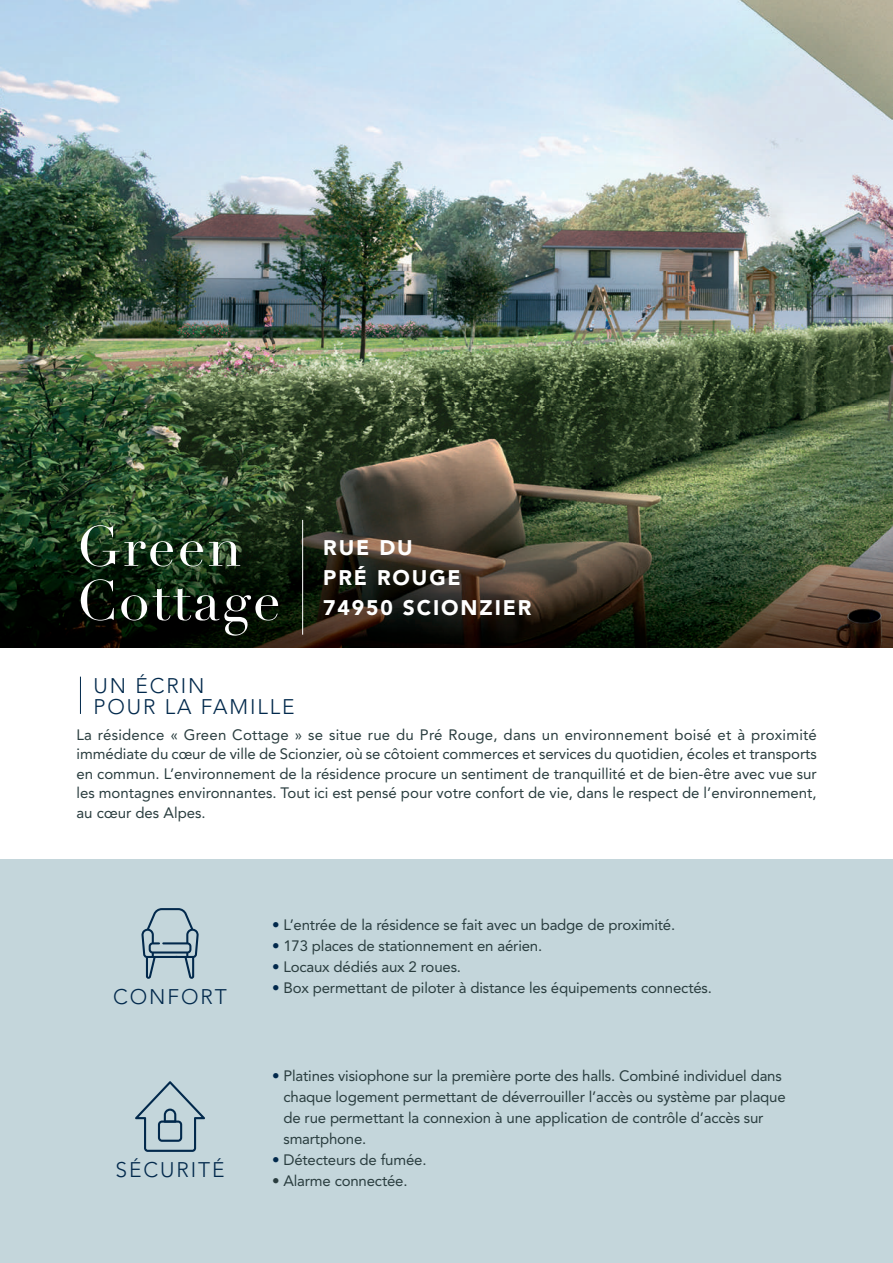
<style>
.page{position:relative;width:893px;height:1263px;background:#fff}
.page>*{position:absolute;margin:0;border:0;box-sizing:border-box;transform-origin:0 0}
.t1{font:55.5px/54px "Didot";letter-spacing:.04em;color:#fff}
.t2{font:300 21px/21px "Avenir LT Std";letter-spacing:.09em;color:#02294c}
.t3{font:900 21px/30px "Avenir LT Std";letter-spacing:.09em;color:#fff}
.t4{font:15px/19.5px "Avenir LT Std";letter-spacing:-.01em;color:#2a3d3f;text-align:justify}
.s1{color:#02294c}
</style>
<div class="page">
<div style="left:0;top:859px;width:893px;height:404px;background:#c4d6db"></div>
<img style="left:0;top:0;width:893px;height:647px">
<hr style="left:80px;top:677px;width:1px;height:37px;background:#02294c">
<hr style="left:302px;top:520px;width:1px;height:115px;background:#fff">
<svg style="left:141px;top:908px;width:58px;height:71px"></svg>
<svg style="left:135px;top:1081px;width:70px;height:71px"></svg>
<h1 class="t1" style="left:77px;top:521px;width:206px">Green<br>Cottage</h1>
<h2 class="t2" style="left:94px;top:675px;width:203px">UN ÉCRIN<br>POUR LA FAMILLE</h2>
<h2 class="t3" style="left:323px;top:533px;width:210px">RUE DU<br>PRÉ ROUGE<br>74950 SCIONZIER</h2>
<p class="t4" style="left:77px;top:725px;width:742px">La résidence « Green Cottage » se situe rue du Pré Rouge, dans un environnement boisé et à proximité immédiate du cœur de ville de Scionzier, où se côtoient commerces et services du quotidien, écoles et transports en commun. L’environnement de la résidence procure un sentiment de tranquillité et de bien-être avec vue sur les montagnes environnantes. Tout ici est pensé pour votre confort de vie, dans le respect de l’environnement, au cœur des Alpes.</p>
<h2 class="t2" style="left:113px;top:986px;width:115px">CONFORT</h2>
<h2 class="t2" style="left:116px;top:1159px;width:110px">SÉCURITÉ</h2>
<p class="t4" style="left:272px;top:915px;width:405px"><span class="s1">•</span> L’entrée de la résidence se fait avec un badge de proximité.</p>
<p class="t4" style="left:272px;top:936px;width:272px"><span class="s1">•</span> 173 places de stationnement en aérien.</p>
<p class="t4" style="left:272px;top:957px;width:190px"><span class="s1">•</span> Locaux dédiés aux 2 roues.</p>
<p class="t4" style="left:272px;top:978px;width:441px"><span class="s1">•</span> Box permettant de piloter à distance les équipements connectés.</p>
<p class="t4" style="left:283px;top:1066px;width:504px;line-height:21px;text-align:left;text-indent:-11px"><span class="s1">•</span> Platines visiophone sur la première porte des halls. Combiné individuel dans chaque logement permettant de déverrouiller l’accès ou système par plaque de rue permettant la connexion à une application de contrôle d’accès sur smartphone.</p>
<p class="t4" style="left:272px;top:1150px;width:156px"><span class="s1">•</span> Détecteurs de fumée.</p>
<p class="t4" style="left:272px;top:1171px;width:137px">• Alarme connectée.</p>
</div>
